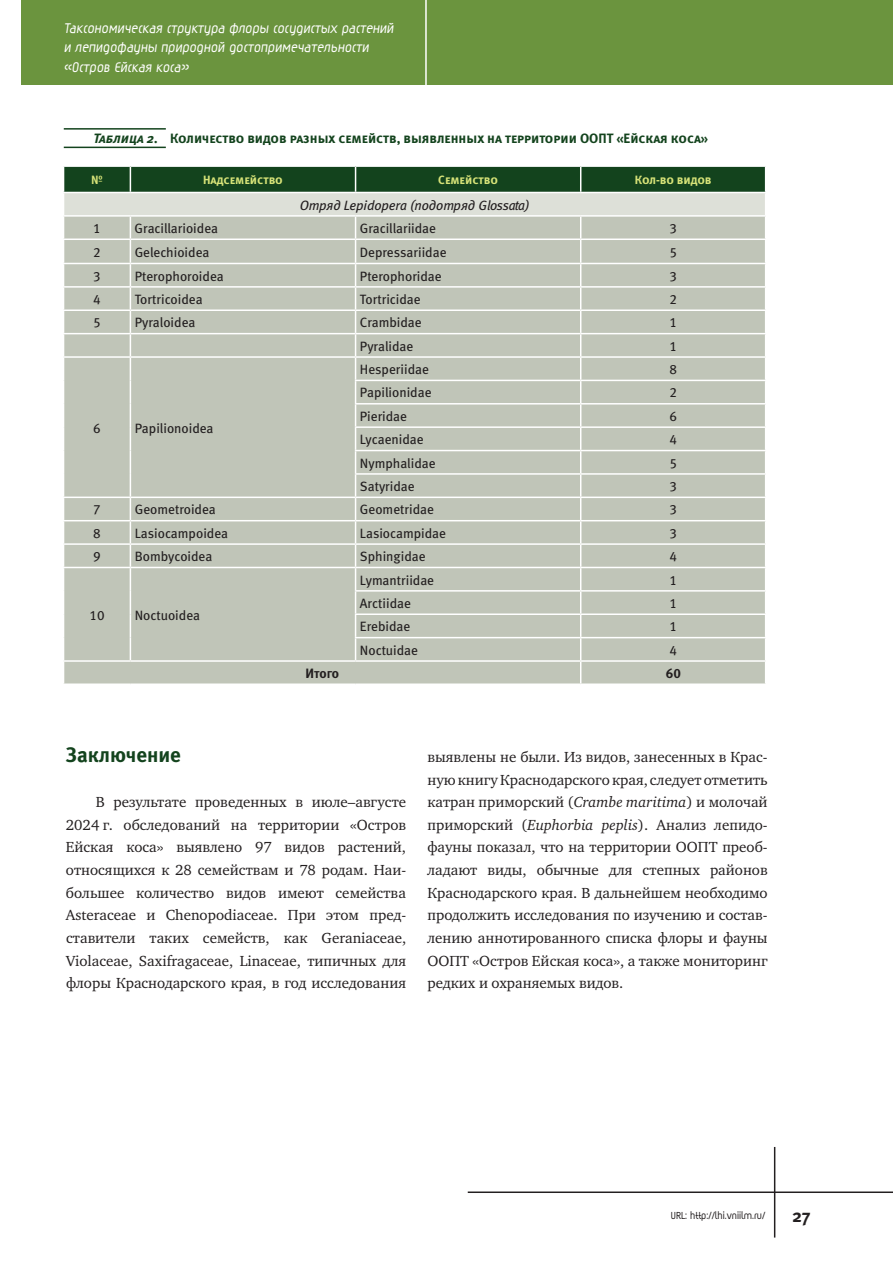
<style>
.page{position:relative;width:893px;height:1263px;background:#fff}
.page>*{position:absolute;margin:0;border:0;box-sizing:border-box;transform-origin:0 0}
.t1{font:21px "Meta Bold LFC";color:#13431d}
.t2{font:18px "Meta Bold C";color:#231f20}
.t3{font:700 16.5px/19.8px "Magic C";color:#fff}
.t4{font:15px/22.6px "Charter C";color:#231f20;text-align:justify}
.t5{font:13.5px "Meta Book LFC";color:#231f20}
.t6{font:13.5px "Meta Bold Caps C";color:#13431d}
.t7{font:italic 13.5px "Meta Book LFC";letter-spacing:-.005em;color:#231f20}
.t8{font:13.5px "Meta Bold LFC";color:#231f20}
.t9{font:12px "Meta Bold Caps LFC";color:#d7e378}
.t10{font:700 12px "Magic C";color:#231f20}
.s1{font-style:italic}
</style>
<div class="page">
<div style="left:21px;top:0;width:872px;height:85px;background:#6b943e"></div>
<hr style="left:425px;top:0;width:2px;height:85px;background:#fff">
<hr style="left:468px;top:1191px;width:425px;height:2px;background:#231f20">
<hr style="left:774px;top:1147px;width:1px;height:90px;background:#231f20">
<hr style="left:64px;top:128px;width:102px;height:2px;background:#13431d">
<hr style="left:64px;top:147px;width:102px;height:1px;background:#13431d">
<svg style="left:63px;top:166px;width:703px;height:517px;background:#bcc3b6"></svg>
<hr style="left:130px;top:660px;width:226px;height:2px;background:#fff">
<p class="t3" style="left:64px;top:19px;width:334px">Таксономическая структура флоры сосудистых растений и лепидофауны природной достопримечательности «Остров Ейская коса»</p>
<p class="t6" style="left:94px;top:130px;width:616px"><span class="s1">Таблица 2.</span> Количество видов разных семейств, выявленных на территории ООПТ «Ейская коса»</p>
<p class="t9" style="left:91px;top:173px;width:13px">№</p>
<p class="t9" style="left:203px;top:173px;width:81px">Надсемейство</p>
<p class="t9" style="left:438px;top:173px;width:61px">Семейство</p>
<p class="t9" style="left:635px;top:173px;width:78px">Кол-во видов</p>
<p class="t7" style="left:300px;top:197px;width:231px">Отряд Lepidopera (подотряд Glossata)</p>
<p class="t5" style="left:93px;top:221px;width:9px">1</p>
<p class="t5" style="left:135px;top:221px;width:85px">Gracillarioidea</p>
<p class="t5" style="left:360px;top:221px;width:78px">Gracillariidae</p>
<p class="t5" style="left:669px;top:221px;width:9px">3</p>
<p class="t5" style="left:93px;top:244px;width:9px">2</p>
<p class="t5" style="left:135px;top:244px;width:76px">Gelechioidea</p>
<p class="t5" style="left:360px;top:244px;width:88px">Depressariidae</p>
<p class="t5" style="left:669px;top:244px;width:9px">5</p>
<p class="t5" style="left:93px;top:268px;width:9px">3</p>
<p class="t5" style="left:135px;top:268px;width:91px">Pterophoroidea</p>
<p class="t5" style="left:360px;top:268px;width:83px">Pterophoridae</p>
<p class="t5" style="left:669px;top:268px;width:9px">3</p>
<p class="t5" style="left:93px;top:292px;width:9px">4</p>
<p class="t5" style="left:135px;top:292px;width:69px">Tortricoidea</p>
<p class="t5" style="left:360px;top:292px;width:62px">Tortricidae</p>
<p class="t5" style="left:669px;top:292px;width:9px">2</p>
<p class="t5" style="left:93px;top:315px;width:9px">5</p>
<p class="t5" style="left:135px;top:315px;width:62px">Pyraloidea</p>
<p class="t5" style="left:360px;top:315px;width:63px">Crambidae</p>
<p class="t5" style="left:669px;top:315px;width:9px">1</p>
<p class="t5" style="left:360px;top:338px;width:55px">Pyralidae</p>
<p class="t5" style="left:669px;top:338px;width:9px">1</p>
<p class="t5" style="left:93px;top:420px;width:9px">6</p>
<p class="t5" style="left:135px;top:420px;width:80px">Papilionoidea</p>
<p class="t5" style="left:360px;top:362px;width:70px">Hesperiidae</p>
<p class="t5" style="left:669px;top:362px;width:9px">8</p>
<p class="t5" style="left:360px;top:385px;width:73px">Papilionidae</p>
<p class="t5" style="left:669px;top:385px;width:9px">2</p>
<p class="t5" style="left:360px;top:408px;width:49px">Pieridae</p>
<p class="t5" style="left:669px;top:408px;width:9px">6</p>
<p class="t5" style="left:360px;top:432px;width:65px">Lycaenidae</p>
<p class="t5" style="left:669px;top:432px;width:9px">4</p>
<p class="t5" style="left:360px;top:455px;width:77px">Nymphalidae</p>
<p class="t5" style="left:669px;top:455px;width:9px">5</p>
<p class="t5" style="left:360px;top:479px;width:56px">Satyridae</p>
<p class="t5" style="left:669px;top:479px;width:9px">3</p>
<p class="t5" style="left:93px;top:502px;width:9px">7</p>
<p class="t5" style="left:135px;top:502px;width:83px">Geometroidea</p>
<p class="t5" style="left:360px;top:502px;width:75px">Geometridae</p>
<p class="t5" style="left:669px;top:502px;width:9px">3</p>
<p class="t5" style="left:93px;top:525px;width:9px">8</p>
<p class="t5" style="left:135px;top:525px;width:95px">Lasiocampoidea</p>
<p class="t5" style="left:360px;top:525px;width:88px">Lasiocampidae</p>
<p class="t5" style="left:669px;top:525px;width:9px">3</p>
<p class="t5" style="left:93px;top:549px;width:9px">9</p>
<p class="t5" style="left:135px;top:549px;width:79px">Bombycoidea</p>
<p class="t5" style="left:360px;top:549px;width:67px">Sphingidae</p>
<p class="t5" style="left:669px;top:549px;width:9px">4</p>
<p class="t5" style="left:90px;top:607px;width:17px">10</p>
<p class="t5" style="left:135px;top:607px;width:67px">Noctuoidea</p>
<p class="t5" style="left:360px;top:572px;width:76px">Lymantriidae</p>
<p class="t5" style="left:669px;top:572px;width:9px">1</p>
<p class="t5" style="left:360px;top:596px;width:52px">Arctiidae</p>
<p class="t5" style="left:669px;top:596px;width:9px">1</p>
<p class="t5" style="left:360px;top:619px;width:52px">Erebidae</p>
<p class="t5" style="left:669px;top:619px;width:9px">1</p>
<p class="t5" style="left:360px;top:642px;width:60px">Noctuidae</p>
<p class="t5" style="left:669px;top:642px;width:9px">4</p>
<p class="t8" style="left:306px;top:665px;width:35px">Итого</p>
<p class="t8" style="left:666px;top:665px;width:17px">60</p>
<h1 class="t1" style="left:66px;top:742px;width:116px">Заключение</h1>
<p class="t4" style="left:66px;top:791px;width:342px;text-indent:30px">В результате проведенных в июле–августе 2024 г. обследований на территории «Остров Ейская коса» выявлено 97 видов растений, относящихся к 28 семействам и 78 родам. Наи&shy;большее количество видов имеют семейства Asteraceae и Chenopodiaceae. При этом пред&shy;ставители таких семейств, как Geraniaceae, Violaceae, Saxifragaceae, Linaceae, типичных для флоры Краснодарского края, в год исследования</p>
<p class="t4" style="left:427px;top:746px;width:342px">выявлены не были. Из видов, занесенных в Крас&shy;нуюкнигуКраснодарского края, следует отметить катран приморский (<span class="s1">Crambe maritima</span>) и молочай приморский (<span class="s1">Euphorbia peplis</span>). Анализ лепидо&shy;фауны показал, что на территории ООПТ преоб&shy;ладают виды, обычные для степных районов Краснодарского края. В дальнейшем необходимо продолжить исследования по изучению и состав&shy;лению аннотированного списка флоры и фауны ООПТ «Остров Ейская коса», а также мониторинг редких и охраняемых видов.</p>
<p class="t10" style="left:671px;top:1210px;width:96px">URL: http://lhi.vniilm.ru/</p>
<p class="t2" style="left:792px;top:1205px;width:20px">27</p>
</div>
